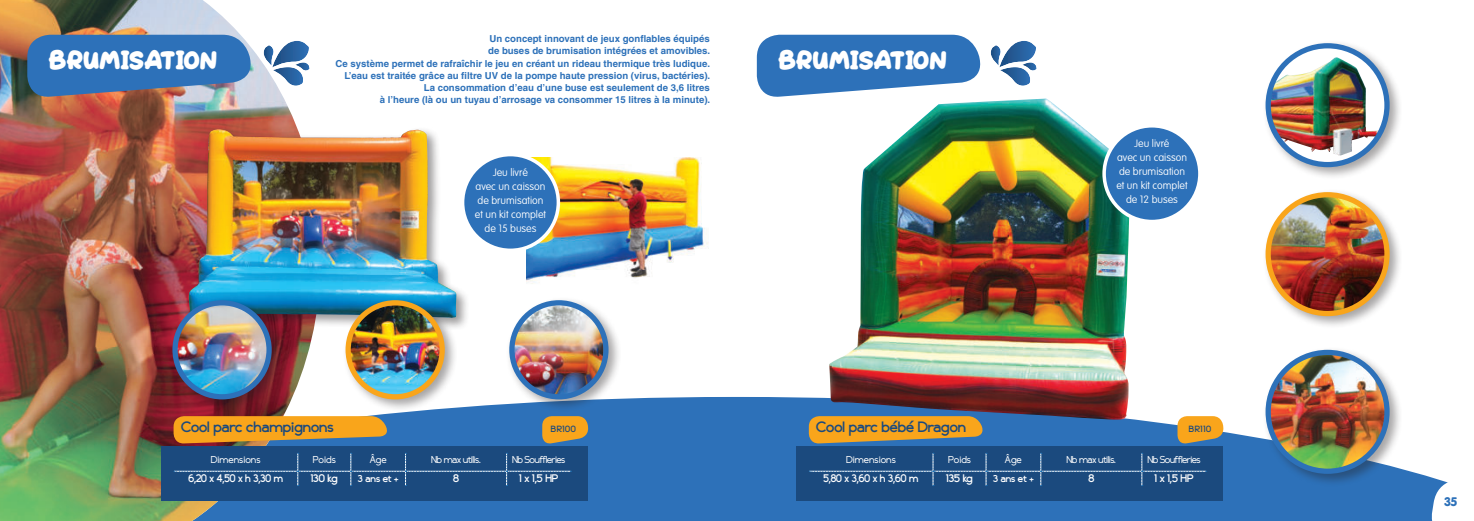
<style>
.page{position:relative;width:1474px;height:521px;background:#fff}
.page>*{position:absolute;margin:0;border:0;box-sizing:border-box;transform-origin:0 0}
.t1{font:21px "Sleeping";color:#fff}
.t2{font:700 13.12px "Compass";color:#1b4a7e}
.t3{font:900 12.25px "VAG Rounded";color:#2d71b9}
.t4{font:100 10.5px/14px "VAG Rounded";color:#fff;text-align:center}
.t5{font:700 9.62px/12.2px "Helvetica";color:#2d71b9;text-align:right}
.t6{font:700 9.62px "Compass";color:#fff;scale:.93 1}
.t7{font:700 9.62px "Compass";color:#fff}
.t8{font:8.75px "Compass";letter-spacing:-.06em;color:#fff}
.t9{font:700 8.75px "Compass";color:#fff}
.t10{font:700 7.88px "Compass";letter-spacing:.1em;color:#1b4a7e}
</style>
<div class="page">
<div style="left:321px;top:397px;width:416px;height:124px;background:#2d71b9"></div>
<svg style="left:737px;top:397px;width:693px;height:124px;fill:#2d71b9"></svg>
<svg style="left:1427px;top:477px;width:21px;height:44px"></svg>
<img style="left:0;top:0;width:321px;height:521px">
<img style="left:526px;top:158px;width:183px;height:126px">
<svg style="left:27px;top:35px;width:227px;height:63px"></svg>
<svg style="left:756px;top:35px;width:225px;height:62px"></svg>
<svg style="left:264px;top:41px;width:46px;height:45px"></svg>
<svg style="left:990px;top:41px;width:47px;height:45px"></svg>
<svg style="left:542px;top:416px;width:47px;height:29px"></svg>
<svg style="left:173px;top:416px;width:217px;height:28px"></svg>
<div style="left:161px;top:446px;width:427px;height:55px;background:#1b4a7e"></div>
<svg style="left:174px;top:453px;width:397px;height:33px"></svg>
<svg style="left:1177px;top:416px;width:47px;height:29px"></svg>
<svg style="left:808px;top:416px;width:177px;height:28px"></svg>
<div style="left:796px;top:446px;width:427px;height:55px;background:#1b4a7e"></div>
<svg style="left:809px;top:453px;width:397px;height:33px"></svg>
<div style="left:462px;top:155px;width:96px;height:95px;background:#2d71b9;border-radius:50%"></div>
<div style="left:461px;top:153px;width:99px;height:99px;border:4px solid #fff;border-radius:50%"></div>
<div style="left:505px;top:296px;width:116px;height:116px;background:#231f20;opacity:.4"></div>
<img style="left:512px;top:303px;width:94px;height:94px;border-radius:47px">
<div style="left:509px;top:300px;width:99px;height:99px;border:5px solid #2d71b9;border-radius:50%"></div>
<div style="left:1261px;top:346px;width:140px;height:140px;background:#231f20;opacity:.4"></div>
<img style="left:1268px;top:352px;width:118px;height:119px;border-radius:59px">
<div style="left:1265px;top:350px;width:124px;height:124px;border:5px solid #2d71b9;border-radius:50%"></div>
<div style="left:185px;top:125px;width:284px;height:205px;background:#231f20;opacity:.45"></div>
<img style="left:189px;top:129px;width:267px;height:189px">
<div style="left:342px;top:296px;width:115px;height:116px;background:#231f20;opacity:.4"></div>
<img style="left:348px;top:303px;width:94px;height:94px;border-radius:47px">
<div style="left:345px;top:300px;width:100px;height:99px;border:5px solid #f9a51b;border-radius:50%"></div>
<div style="left:1261px;top:188px;width:140px;height:141px;background:#231f20;opacity:.4"></div>
<img style="left:1268px;top:195px;width:118px;height:118px;border-radius:59px">
<div style="left:1265px;top:192px;width:124px;height:124px;border:5px solid #f9a51b;border-radius:50%"></div>
<div style="left:169px;top:296px;width:115px;height:116px;background:#231f20;opacity:.4"></div>
<img style="left:175px;top:303px;width:94px;height:94px;border-radius:47px">
<div style="left:172px;top:300px;width:100px;height:99px;border:5px solid #2d71b9;border-radius:50%"></div>
<div style="left:1261px;top:39px;width:140px;height:141px;background:#231f20;opacity:.4"></div>
<svg style="left:1268px;top:46px;width:118px;height:119px"></svg>
<img style="left:1268px;top:57px;width:113px;height:99px">
<div style="left:1265px;top:43px;width:124px;height:124px;border:5px solid #2d71b9;border-radius:50%"></div>
<img style="left:829px;top:99px;width:300px;height:321px">
<div style="left:1104px;top:126px;width:95px;height:95px;background:#2d71b9;border-radius:50%"></div>
<div style="left:1102px;top:124px;width:99px;height:99px;border:4px solid #fff;border-radius:50%"></div>
<p class="t5" style="left:335px;top:33px;width:376px">Un concept innovant de jeux gonflables équipés<br>de buses de brumisation intégrées et amovibles.<br>Ce système permet de rafraîchir le jeu en créant un rideau thermique très ludique.<br>L’eau est traitée grâce au filtre UV de la pompe haute pression (virus, bactéries).<br>La consommation d’eau d’une buse est seulement de 3,6 litres<br>à l’heure (là ou un tuyau d’arrosage va consommer 15 litres à la minute).</p>
<h1 class="t1" style="left:48px;top:49px;width:170px">brumisation</h1>
<h1 class="t1" style="left:778px;top:49px;width:170px">brumisation</h1>
<p class="t4" style="left:475px;top:166px;width:73px">Jeu livré<br>avec un caisson de brumisation et un kit complet de 15 buses</p>
<p class="t4" style="left:1116px;top:137px;width:73px">Jeu livré<br>avec un caisson de brumisation et un kit complet de 12 buses</p>
<h2 class="t2" style="left:181px;top:416px;width:154px">cool parc champignons</h2>
<p class="t10" style="left:550px;top:422px;width:27px">BR100</p>
<p class="t8" style="left:211px;top:453px;width:51px">dimensions</p>
<p class="t8" style="left:313px;top:453px;width:25px">poids</p>
<p class="t8" style="left:370px;top:453px;width:18px">âge</p>
<p class="t8" style="left:431px;top:453px;width:51px">nb max utilis.</p>
<p class="t8" style="left:512px;top:453px;width:54px">nb souffleries</p>
<p class="t6" style="left:188px;top:471px;width:103px">6,20 x 4,50 x h 3,30 m</p>
<p class="t7" style="left:311px;top:471px;width:28px">130 kg</p>
<p class="t9" style="left:358px;top:471px;width:42px">3 ans et +</p>
<p class="t7" style="left:453px;top:471px;width:7px">8</p>
<p class="t7" style="left:519px;top:471px;width:41px">1 x 1,5 Hp</p>
<h2 class="t2" style="left:816px;top:416px;width:151px">cool parc bébé dragon</h2>
<p class="t10" style="left:1188px;top:422px;width:24px">BR110</p>
<p class="t8" style="left:846px;top:453px;width:51px">dimensions</p>
<p class="t8" style="left:948px;top:453px;width:25px">poids</p>
<p class="t8" style="left:1004px;top:453px;width:18px">âge</p>
<p class="t8" style="left:1066px;top:453px;width:51px">nb max utilis.</p>
<p class="t8" style="left:1147px;top:453px;width:54px">nb souffleries</p>
<p class="t6" style="left:823px;top:471px;width:103px">5,80 x 3,60 x h 3,60 m</p>
<p class="t7" style="left:946px;top:471px;width:28px">135 kg</p>
<p class="t9" style="left:993px;top:471px;width:42px">3 ans et +</p>
<p class="t7" style="left:1088px;top:471px;width:7px">8</p>
<p class="t7" style="left:1154px;top:471px;width:41px">1 x 1,5 Hp</p>
<p class="t3" style="left:1444px;top:494px;width:14px">35</p>
</div>
